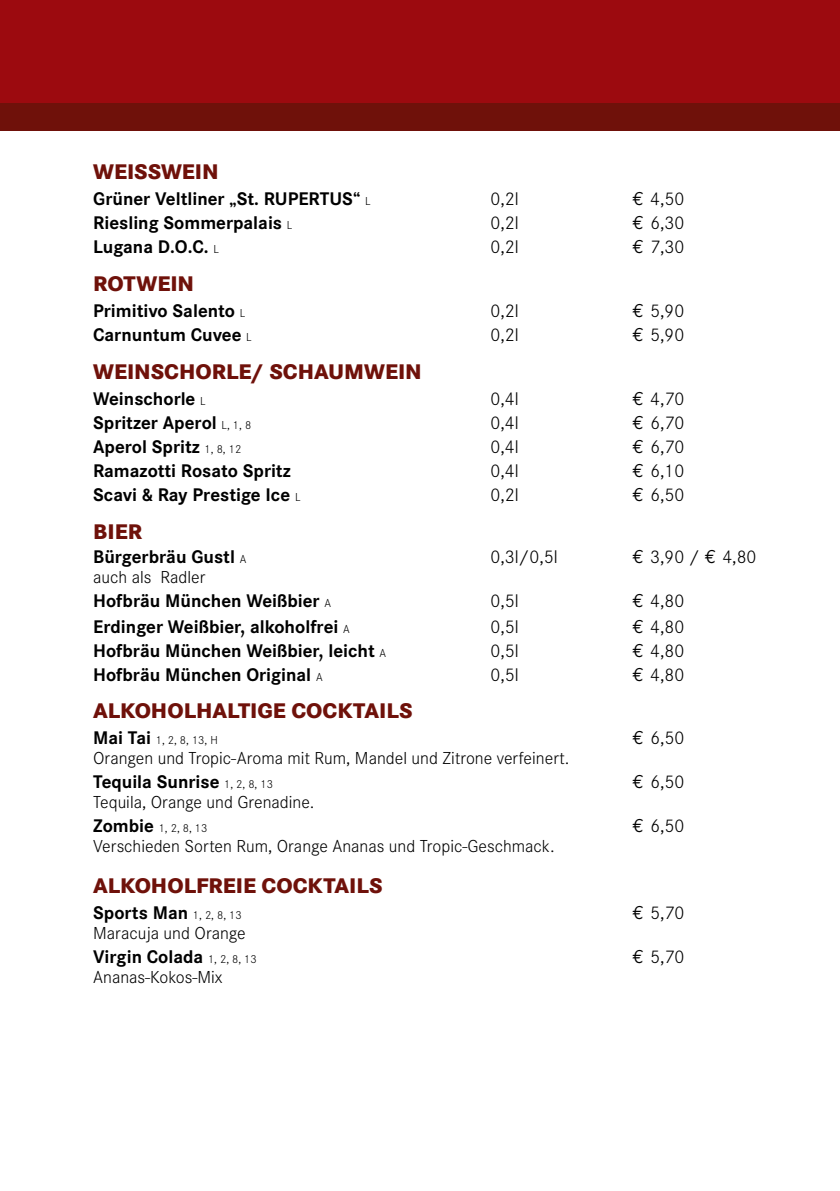
<style>
.page{position:relative;width:840px;height:1191px;background:#fff}
.page>*{position:absolute;margin:0;border:0;box-sizing:border-box;transform-origin:0 0}
.t1{font:800 22px "Corporate S Pro";color:#6f110a}
.t2{font:700 19px "Corporate S Pro";color:#000}
.t3{font:300 19px "Corporate S Pro";color:#000}
.t4{font:300 18px "Corporate S Pro";color:#000}
.t5{font:300 12px "Corporate S Pro";color:#000}
.s1{font-weight:300;font-size:12px}
.s2{font-family:"Euro Mono Std";font-weight:400}
.s3{font-weight:700;font-size:19px}
</style>
<div class="page">
<div style="left:0;top:0;width:839px;height:110px;background:#9c0a0f"></div>
<div style="left:0;top:103px;width:839px;height:27px;background:#6f110a"></div>
<p class="t1" style="left:93px;top:154px;width:127px">WEISSWEIN</p>
<p class="t2" style="left:93px;top:184px;width:279px">Grüner Veltliner „St. RUPERTUS“ <span class="s1">L</span></p>
<p class="t3" style="left:490px;top:185px;width:30px">0,2l</p>
<p class="t3" style="left:632px;top:185px;width:53px"><span class="s2">€</span> 4,50</p>
<p class="t2" style="left:93px;top:208px;width:201px">Riesling Sommerpalais <span class="s1">L</span></p>
<p class="t3" style="left:490px;top:209px;width:30px">0,2l</p>
<p class="t3" style="left:632px;top:209px;width:53px"><span class="s2">€</span> 6,30</p>
<p class="t2" style="left:93px;top:232px;width:127px">Lugana D.O.C. <span class="s1">L</span></p>
<p class="t3" style="left:490px;top:233px;width:30px">0,2l</p>
<p class="t3" style="left:632px;top:233px;width:53px"><span class="s2">€</span> 7,30</p>
<p class="t1" style="left:93px;top:266px;width:102px">ROTWEIN</p>
<p class="t2" style="left:93px;top:296px;width:154px">Primitivo Salento <span class="s1">L</span></p>
<p class="t3" style="left:490px;top:297px;width:30px">0,2l</p>
<p class="t3" style="left:632px;top:297px;width:53px"><span class="s2">€</span> 5,90</p>
<p class="t2" style="left:93px;top:320px;width:160px">Carnuntum Cuvee <span class="s1">L</span></p>
<p class="t3" style="left:490px;top:321px;width:30px">0,2l</p>
<p class="t3" style="left:632px;top:321px;width:53px"><span class="s2">€</span> 5,90</p>
<p class="t1" style="left:93px;top:353px;width:330px">WEINSCHORLE/ SCHAUMWEIN</p>
<p class="t2" style="left:93px;top:383px;width:114px">Weinschorle <span class="s1">L</span></p>
<p class="t3" style="left:490px;top:385px;width:30px">0,4l</p>
<p class="t3" style="left:632px;top:385px;width:53px"><span class="s2">€</span> 4,70</p>
<p class="t2" style="left:93px;top:407px;width:159px">Spritzer Aperol <span class="s1">L, 1, 8</span></p>
<p class="t3" style="left:490px;top:409px;width:30px">0,4l</p>
<p class="t3" style="left:632px;top:409px;width:53px"><span class="s2">€</span> 6,70</p>
<p class="t2" style="left:93px;top:431px;width:149px">Aperol Spritz <span class="s1">1, 8, 12</span></p>
<p class="t3" style="left:490px;top:433px;width:30px">0,4l</p>
<p class="t3" style="left:632px;top:433px;width:53px"><span class="s2">€</span> 6,70</p>
<p class="t2" style="left:93px;top:455px;width:199px">Ramazotti Rosato Spritz</p>
<p class="t3" style="left:490px;top:457px;width:30px">0,4l</p>
<p class="t3" style="left:632px;top:457px;width:53px"><span class="s2">€</span> 6,10</p>
<p class="t2" style="left:93px;top:479px;width:209px">Scavi &amp; Ray Prestige Ice <span class="s1">L</span></p>
<p class="t3" style="left:490px;top:481px;width:30px">0,2l</p>
<p class="t3" style="left:632px;top:481px;width:53px"><span class="s2">€</span> 6,50</p>
<p class="t1" style="left:93px;top:513px;width:50px">BIER</p>
<p class="t2" style="left:93px;top:541px;width:155px">Bürgerbräu Gustl <span class="s1">A</span></p>
<p class="t3" style="left:490px;top:543px;width:69px">0,3l/0,5l</p>
<p class="t3" style="left:632px;top:543px;width:126px"><span class="s2">€</span> 3,90 / <span class="s2">€</span> 4,80</p>
<p class="t4" style="left:93px;top:564px;width:114px">auch als Radler</p>
<p class="t2" style="left:93px;top:585px;width:239px">Hofbräu München Weißbier <span class="s1">A</span></p>
<p class="t3" style="left:490px;top:587px;width:30px">0,5l</p>
<p class="t3" style="left:632px;top:587px;width:53px"><span class="s2">€</span> 4,80</p>
<p class="t2" style="left:93px;top:611px;width:258px">Erdinger Weißbier, alkoholfrei <span class="s1">A</span></p>
<p class="t3" style="left:490px;top:613px;width:30px">0,5l</p>
<p class="t3" style="left:632px;top:613px;width:53px"><span class="s2">€</span> 4,80</p>
<p class="t2" style="left:93px;top:635px;width:294px">Hofbräu München Weißbier, leicht <span class="s1">A</span></p>
<p class="t3" style="left:490px;top:637px;width:30px">0,5l</p>
<p class="t3" style="left:632px;top:637px;width:53px"><span class="s2">€</span> 4,80</p>
<p class="t2" style="left:93px;top:659px;width:231px">Hofbräu München Original <span class="s1">A</span></p>
<p class="t3" style="left:490px;top:661px;width:30px">0,5l</p>
<p class="t3" style="left:632px;top:661px;width:53px"><span class="s2">€</span> 4,80</p>
<p class="t1" style="left:93px;top:693px;width:320px">ALKOHOLHALTIGE COCKTAILS</p>
<p class="t5" style="left:93px;top:732px;width:126px"><span class="s3">Mai Tai</span> 1, 2, 8, 13, H</p>
<p class="t3" style="left:632px;top:724px;width:53px"><span class="s2">€</span> 6,50</p>
<p class="t4" style="left:93px;top:745px;width:477px">Orangen und Tropic-Aroma mit Rum, Mandel und Zitrone verfeinert.</p>
<p class="t2" style="left:93px;top:767px;width:181px">Tequila Sunrise <span class="s1">1, 2, 8, 13</span></p>
<p class="t3" style="left:632px;top:768px;width:53px"><span class="s2">€</span> 6,50</p>
<p class="t4" style="left:93px;top:789px;width:223px">Tequila, Orange und Grenadine.</p>
<p class="t5" style="left:93px;top:820px;width:116px"><span class="s3">Zombie</span> 1, 2, 8, 13</p>
<p class="t3" style="left:632px;top:812px;width:53px"><span class="s2">€</span> 6,50</p>
<p class="t4" style="left:93px;top:833px;width:462px">Verschieden Sorten Rum, Orange Ananas und Tropic-Geschmack.</p>
<p class="t1" style="left:93px;top:867px;width:291px">ALKOHOLFREIE COCKTAILS</p>
<p class="t2" style="left:93px;top:897px;width:150px">Sports Man <span class="s1">1, 2, 8, 13</span></p>
<p class="t3" style="left:632px;top:899px;width:53px"><span class="s2">€</span> 5,70</p>
<p class="t4" style="left:93px;top:920px;width:154px">Maracuja und Orange</p>
<p class="t2" style="left:93px;top:941px;width:165px">Virgin Colada <span class="s1">1, 2, 8, 13</span></p>
<p class="t3" style="left:632px;top:943px;width:53px"><span class="s2">€</span> 5,70</p>
<p class="t4" style="left:93px;top:964px;width:131px">Ananas-Kokos-Mix</p>
</div>
